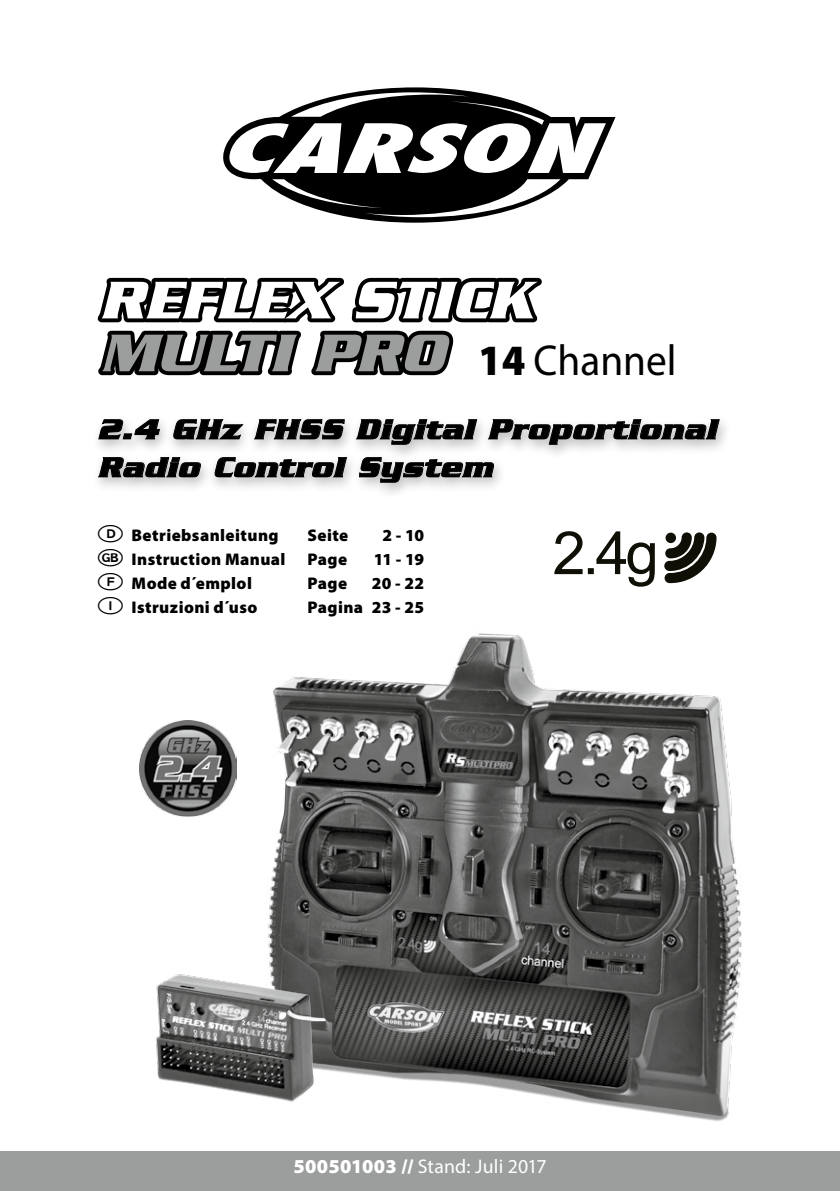
<style>
.page{position:relative;width:840px;height:1191px;background:#fff}
.page>*{position:absolute;margin:0;border:0;box-sizing:border-box;transform-origin:0 0}
.t1{font:43.4px "Myriad Pro";color:#000;scale:.95 1}
.t2{font:italic 700 30px/38px "Serpentine";letter-spacing:.03em;color:#000}
.t3{font:19.8px "Myriad Pro";letter-spacing:.005em;color:#fff}
.t4{font:900 16.8px "Myriad Pro";letter-spacing:.025em;color:#000}
.s1{font-weight:900}
</style>
<div class="page">
<img style="left:236px;top:633px;width:506px;height:488px">
<img style="left:155px;top:958px;width:207px;height:159px">
<div style="left:0;top:1151px;width:839px;height:40px;background:#9c9d9d"></div>
<svg style="left:223px;top:87px;width:392px;height:136px"></svg>
<svg style="left:228px;top:92px;width:377px;height:125px"></svg>
<div style="left:92px;top:414px;width:639px;height:85px;background:#000;opacity:.3"></div>
<svg style="left:98px;top:419px;width:62px;height:20px"></svg>
<svg style="left:172px;top:419px;width:71px;height:20px"></svg>
<svg style="left:253px;top:419px;width:91px;height:20px;background:#aaa"></svg>
<svg style="left:355px;top:419px;width:122px;height:26px"></svg>
<svg style="left:487px;top:419px;width:232px;height:26px"></svg>
<svg style="left:98px;top:457px;width:103px;height:20px"></svg>
<svg style="left:214px;top:457px;width:133px;height:20px"></svg>
<svg style="left:358px;top:457px;width:136px;height:26px"></svg>
<img style="left:140px;top:720px;width:96px;height:96px">
<svg style="left:97px;top:278px;width:247px;height:44px"></svg>
<svg style="left:351px;top:278px;width:190px;height:44px"></svg>
<svg style="left:98px;top:331px;width:203px;height:44px;background:#707070"></svg>
<svg style="left:311px;top:331px;width:142px;height:44px;background:#717171"></svg>
<svg style="left:554px;top:531px;width:100px;height:55px"></svg>
<svg style="left:664px;top:532px;width:52px;height:51px"></svg>
<h1 class="t1" style="left:477px;top:334px;width:210px"><span class="s1">14</span> Channel</h1>
<h2 class="t2" style="left:98px;top:410px;width:619px">2.4 GHz FHSS Digital Proportional<br>Radio Control System</h2>
<p class="t4" style="left:131px;top:524px;width:148px">Betriebsanleitung</p>
<p class="t4" style="left:307px;top:524px;width:42px">Seite</p>
<p class="t4" style="left:382px;top:524px;width:43px">2 - 10</p>
<p class="t4" style="left:131px;top:548px;width:155px">Instruction Manual</p>
<p class="t4" style="left:307px;top:548px;width:41px">Page</p>
<p class="t4" style="left:373px;top:548px;width:52px">11 - 19</p>
<p class="t4" style="left:131px;top:572px;width:122px">Mode d´emplol</p>
<p class="t4" style="left:307px;top:572px;width:41px">Page</p>
<p class="t4" style="left:372px;top:572px;width:54px">20 - 22</p>
<p class="t4" style="left:131px;top:596px;width:127px">Istruzioni d´uso</p>
<p class="t4" style="left:307px;top:596px;width:118px">Pagina 23 - 25</p>
<p class="t3" style="left:293px;top:1154px;width:254px"><span class="s1">500501003 //</span> Stand: Juli 2017</p>
</div>
